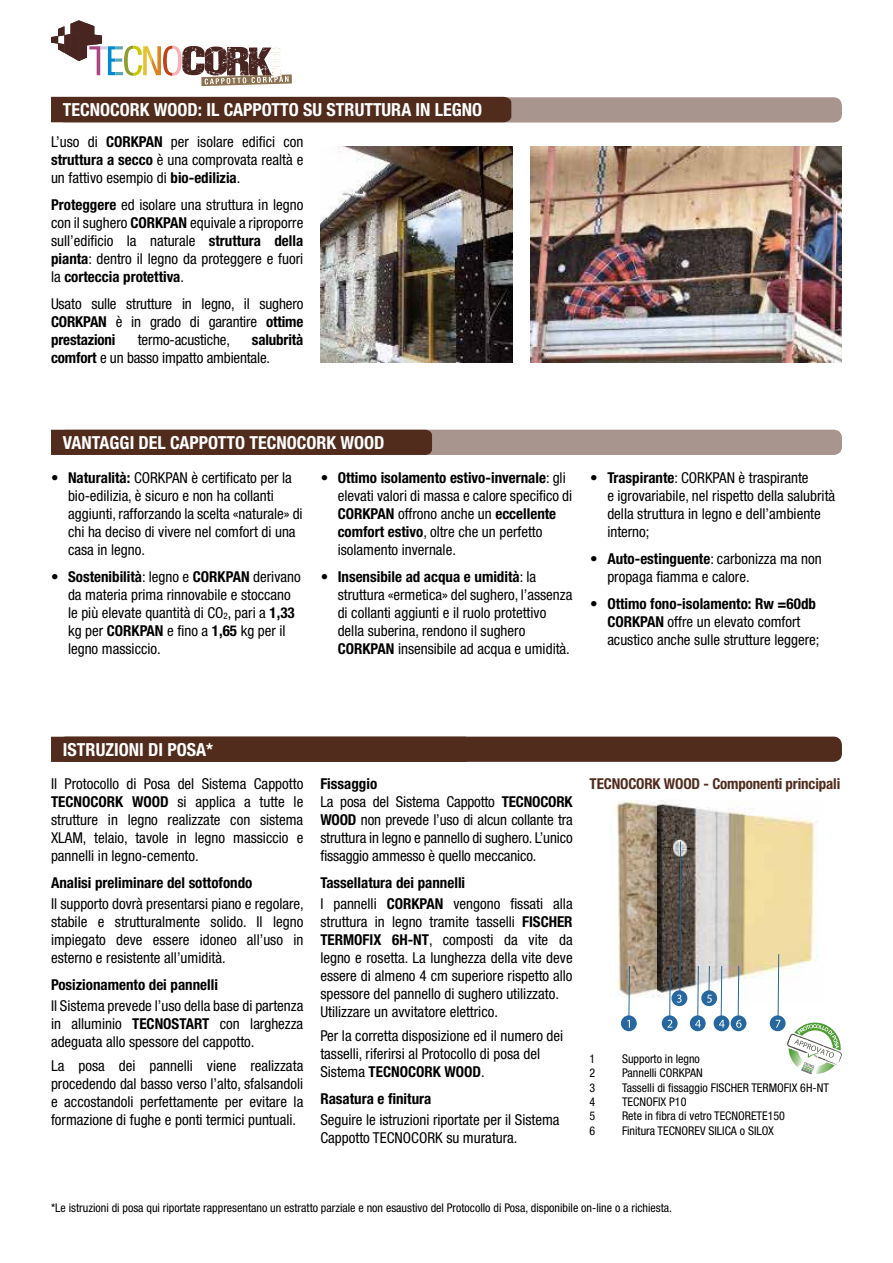
<style>
.page{position:relative;width:893px;height:1263px;background:#fff}
.page>*{position:absolute;margin:0;border:0;box-sizing:border-box;transform-origin:0 0}
.t1{font:700 condensed 18px "Helvetica Neue LT Std";color:#fff}
.t2{font:condensed 15px/18px "Helvetica Neue LT Std";color:#000}
.t3{font:700 condensed 15px/21px "Helvetica Neue LT Std";color:#000}
.t4{font:700 condensed 15px "Helvetica Neue LT Std";letter-spacing:-.01em;color:#512c1d}
.t5{font:condensed 12px "Helvetica Neue LT Std";color:#000}
.s1{font-weight:700}
.s2{font-weight:400}
</style>
<div class="page">
<div style="left:57px;top:737px;width:785px;height:25px;background:#512c1d;border-radius:9px"></div>
<div style="left:57px;top:97px;width:785px;height:26px;background:#a8958e;border-radius:9px"></div>
<div style="left:51px;top:97px;width:460px;height:25px;background:#512c1d"></div>
<img style="left:320px;top:147px;width:192px;height:215px">
<img style="left:531px;top:147px;width:311px;height:215px">
<svg style="left:51px;top:430px;width:791px;height:25px;background:#7e6257"></svg>
<svg style="left:51px;top:737px;width:421px;height:25px"></svg>
<img style="left:656px;top:800px;width:162px;height:179px">
<img style="left:615px;top:800px;width:41px;height:198px">
<svg style="left:770px;top:1015px;width:16px;height:16px"></svg>
<svg style="left:776px;top:953px;width:4px;height:74px"></svg>
<div style="left:714px;top:1015px;width:15px;height:16px;background:#25679e;border-radius:50%"></div>
<div style="left:690px;top:1015px;width:16px;height:16px;background:#25679e;border-radius:50%"></div>
<div style="left:662px;top:1015px;width:16px;height:16px;background:#25679e;border-radius:50%"></div>
<div style="left:621px;top:1015px;width:16px;height:16px;background:#25679e;border-radius:50%"></div>
<div style="left:731px;top:1015px;width:15px;height:16px;background:#25679e;border-radius:50%"></div>
<svg style="left:627px;top:841px;width:114px;height:187px"></svg>
<svg style="left:52px;top:21px;width:240px;height:65px"></svg>
<svg style="left:787px;top:1022px;width:55px;height:52px"></svg>
<p class="t1" style="left:63px;top:99px;width:421px">TECNOCORK WOOD: IL CAPPOTTO SU STRUTTURA IN LEGNO</p>
<p class="t2" style="left:51px;top:132px;width:254px;text-align:justify">L’uso di <span class="s1">CORKPAN</span> per isolare edifici con <span class="s1">struttura a secco</span> è una comprovata realtà e un fattivo esempio di <span class="s1">bio-edilizia</span>.</p>
<p class="t2" style="left:51px;top:195px;width:254px;text-align:justify"><span class="s1">Proteggere</span> ed isolare una struttura in legno con il sughero <span class="s1">CORKPAN</span> equivale a riproporre sull’edificio la naturale <span class="s1">struttura della pianta</span>: dentro il legno da proteggere e fuori la <span class="s1">corteccia protettiva</span>.</p>
<p class="t2" style="left:51px;top:294px;width:254px;text-align:justify">Usato sulle strutture in legno, il sughero <span class="s1">CORKPAN</span> è in grado di garantire <span class="s1">ottime prestazioni</span></p>
<p class="t2" style="left:51px;top:330px;width:254px;text-indent:201px"><span class="s1">salubrità comfort</span> e un basso impatto ambientale.</p>
<p class="t2" style="left:138px;top:330px;width:94px">termo-acustiche,</p>
<p class="t1" style="left:63px;top:431px;width:323px">VANTAGGI DEL CAPPOTTO TECNOCORK WOOD</p>
<p class="t2" style="left:68px;top:468px;width:236px;text-indent:-17px"><span class="s1">• Naturalità:</span> CORKPAN è certificato per la bio-edilizia, è sicuro e non ha collanti aggiunti, rafforzando la scelta «naturale» di chi ha deciso di vivere nel comfort di una casa in legno.</p>
<p class="t2" style="left:68px;top:567px;width:234px;text-indent:-17px"><span class="s1">• Sostenibilità</span>: legno e <span class="s1">CORKPAN</span> derivano da materia prima rinnovabile e stoccano le più elevate quantità di CO<sub>2</sub>, pari a <span class="s1">1,33 </span>kg per <span class="s1">CORKPAN</span> e fino a <span class="s1">1,65</span> kg per il legno massiccio.</p>
<p class="t2" style="left:338px;top:468px;width:236px;text-indent:-17px"><span class="s1">• Ottimo isolamento estivo-invernale</span>: gli elevati valori di massa e calore specifico di <span class="s1">CORKPAN</span> offrono anche un <span class="s1">eccellente comfort estivo</span>, oltre che un perfetto isolamento invernale.</p>
<p class="t2" style="left:338px;top:567px;width:236px;text-indent:-17px"><span class="s1">• Insensibile ad acqua e umidità</span>: la struttura «ermetica» del sughero, l’assenza di collanti aggiunti e il ruolo protettivo della suberina, rendono il sughero <span class="s1">CORKPAN</span> insensibile ad acqua e umidità.</p>
<p class="t2" style="left:607px;top:468px;width:229px;text-indent:-17px"><span class="s1">• Traspirante</span>: CORKPAN è traspirante<br>e igrovariabile, nel rispetto della salubrità della struttura in legno e dell’ambiente interno;</p>
<p class="t2" style="left:607px;top:549px;width:216px;text-indent:-17px"><span class="s1">• Auto-estinguente</span>: carbonizza ma non propaga fiamma e calore.</p>
<p class="t2" style="left:607px;top:594px;width:214px;text-indent:-17px"><span class="s1">• Ottimo fono-isolamento: Rw =60db<br>CORKPAN</span> offre un elevato comfort acustico anche sulle strutture leggere;</p>
<p class="t1" style="left:63px;top:738px;width:152px">ISTRUZIONI DI POSA*</p>
<p class="t2" style="left:51px;top:774px;width:254px;text-align:justify">Il Protocollo di Posa del Sistema Cappotto <span class="s1">TECNOCORK WOOD</span> si applica a tutte le strutture in legno realizzate con sistema XLAM, telaio, tavole in legno massiccio e pannelli in legno-cemento.</p>
<p class="t3" style="left:51px;top:872px;width:203px">Analisi preliminare del sottofondo</p>
<p class="t2" style="left:51px;top:894px;width:254px;text-align:justify">Il supporto dovrà presentarsi piano e regolare, stabile e strutturalmente solido. Il legno impiegato deve essere idoneo all’uso in esterno e resistente all’umidità.</p>
<p class="t3" style="left:51px;top:974px;width:168px">Posizionamento dei pannelli</p>
<p class="t2" style="left:51px;top:996px;width:254px;text-align:justify">Il Sistema prevede l’uso della base di partenza in alluminio <span class="s1">TECNOSTART</span> con larghezza adeguata allo spessore del cappotto.</p>
<p class="t2" style="left:51px;top:1056px;width:254px;text-align:justify">La posa dei pannelli viene realizzata procedendo dal basso verso l’alto, sfalsandoli e accostandoli perfettamente per evitare la formazione di fughe e ponti termici puntuali.</p>
<p class="t2" style="left:320px;top:774px;width:254px"><span class="s1">Fissaggio<br></span>La posa del Sistema Cappotto <span class="s1">TECNOCORK WOOD</span> non prevede l’uso di alcun collante tra struttura in legno e pannello di sughero. L’unico fissaggio ammesso è quello meccanico.</p>
<p class="t3" style="left:320px;top:872px;width:254px">Tassellatura dei pannelli<br><span class="s2">I pannelli</span> CORKPAN <span class="s2">vengono fissati alla</span></p>
<p class="t2" style="left:320px;top:912px;width:254px">struttura in legno tramite tasselli <span class="s1">FISCHER TERMOFIX 6H-NT</span>, composti da vite da legno e rosetta. La lunghezza della vite deve essere di almeno 4 cm superiore rispetto allo spessore del pannello di sughero utilizzato.<br>Utilizzare un avvitatore elettrico.</p>
<p class="t2" style="left:320px;top:1026px;width:244px">Per la corretta disposizione ed il numero dei tasselli, riferirsi al Protocollo di posa del<br>Sistema <span class="s1">TECNOCORK WOOD</span>.</p>
<p class="t3" style="left:320px;top:1088px;width:113px">Rasatura e finitura</p>
<p class="t2" style="left:320px;top:1110px;width:241px">Seguire le istruzioni riportate per il Sistema<br>Cappotto TECNOCORK su muratura.</p>
<p class="t4" style="left:590px;top:775px;width:252px">TECNOCORK WOOD - Componenti principali</p>
<p class="t5" style="left:590px;top:1051px;width:7px">1</p>
<p class="t5" style="left:622px;top:1051px;width:79px">Supporto in legno</p>
<p class="t5" style="left:590px;top:1066px;width:7px">2</p>
<p class="t5" style="left:622px;top:1066px;width:82px">Pannelli CORKPAN</p>
<p class="t5" style="left:590px;top:1080px;width:7px">3</p>
<p class="t5" style="left:622px;top:1080px;width:208px">Tasselli di fissaggio FISCHER TERMOFIX 6H-NT</p>
<p class="t5" style="left:590px;top:1095px;width:7px">4</p>
<p class="t5" style="left:622px;top:1095px;width:66px">TECNOFIX P10</p>
<p class="t5" style="left:590px;top:1109px;width:7px">5</p>
<p class="t5" style="left:622px;top:1109px;width:164px">Rete in fibra di vetro TECNORETE150</p>
<p class="t5" style="left:590px;top:1123px;width:7px">6</p>
<p class="t5" style="left:622px;top:1123px;width:153px">Finitura TECNOREV SILICA o SILOX</p>
<p class="t5" style="left:51px;top:1201px;width:623px">*Le istruzioni di posa qui riportate rappresentano un estratto parziale e non esaustivo del Protocollo di Posa, disponibile on-line o a richiesta.</p>
</div>
